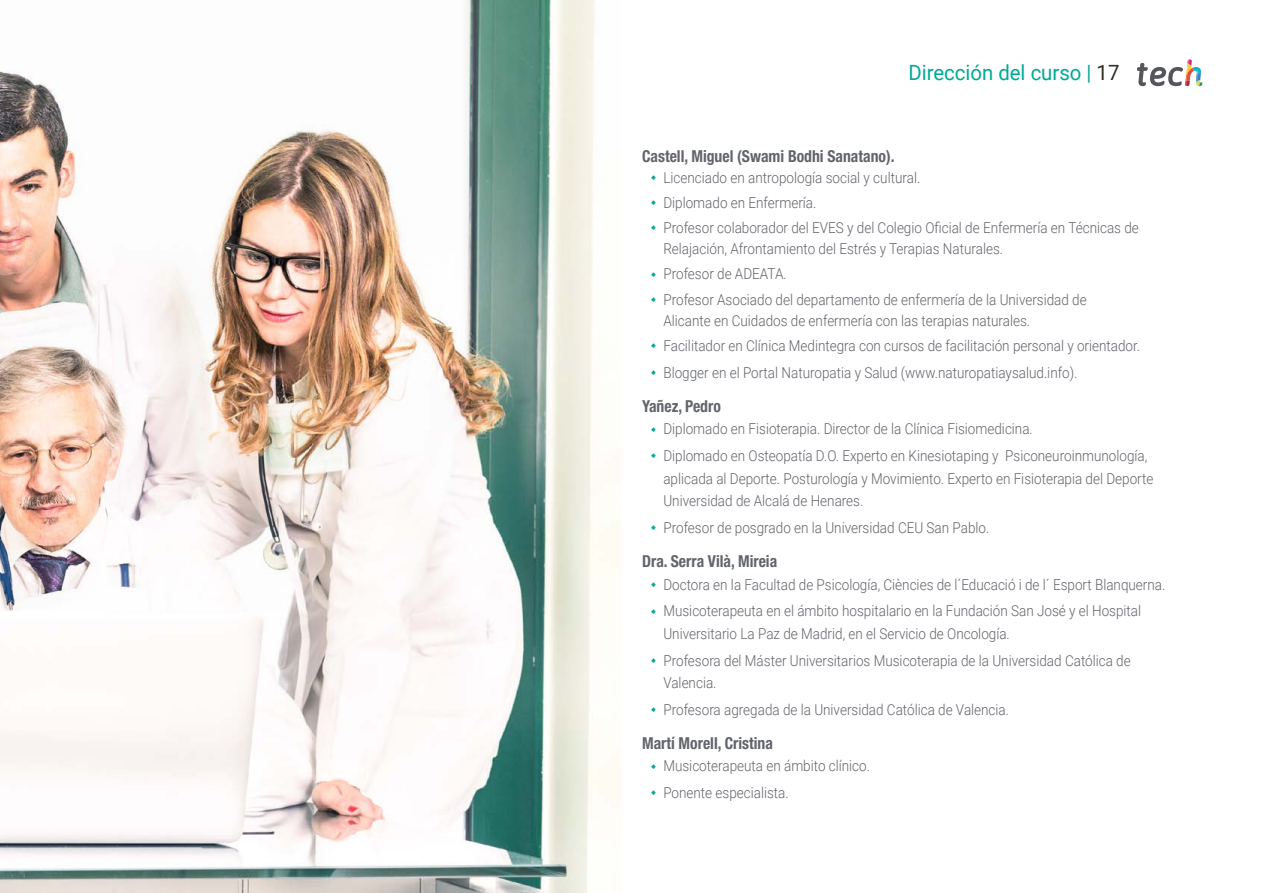
<style>
.page{position:relative;width:1263px;height:893px;background:#fff}
.page>*{position:absolute;margin:0;border:0;box-sizing:border-box;transform-origin:0 0}
.t1{font:21px "Roboto";color:#00a996}
.t2{font:700 condensed 16.5px "Helvetica Neue LT Std";color:#61646a;scale:.95 1}
.t3{font:300 15px/25.2px "Roboto";color:#61646a;scale:.9 1}
.s1{color:#312e20}
</style>
<div class="page">
<img style="left:0;top:0;width:621px;height:893px">
<svg style="left:1137px;top:60px;width:65px;height:27px"></svg>
<h1 class="t1" style="left:908px;top:57px;width:213px">Dirección del curso | <span class="s1">17</span></h1>
<p class="t2" style="left:642px;top:146px;width:267px">Castell, Miguel (Swami Bodhi Sanatano).</p>
<p class="t3" style="left:663px;top:164px;width:530px">Licenciado en antropología social y cultural.<br>Diplomado en Enfermería.<br>Profesor colaborador del EVES y del Colegio Oficial de Enfermería en Técnicas de</p>
<p class="t3" style="left:663px;top:236px;width:472px">Relajación, Afrontamiento del Estrés y Terapias Naturales.<br>Profesor de ADEATA.<br>Profesor Asociado del departamento de enfermería de la Universidad de</p>
<p class="t3" style="left:663px;top:307px;width:531px">Alicante en Cuidados de enfermería con las terapias naturales.<br>Facilitador en Clínica Medintegra con cursos de facilitación personal y orientador.</p>
<p class="t3" style="left:663px;top:359px;width:461px">Blogger en el Portal Naturopatia y Salud (www.naturopatiaysalud.info).</p>
<p class="t2" style="left:642px;top:396px;width:84px">Yañez, Pedro</p>
<p class="t3" style="left:663px;top:415px;width:539px;line-height:26.7px">Diplomado en Fisioterapia. Director de la Clínica Fisiomedicina.<br>Diplomado en Osteopatía D.O. Experto en Kinesiotaping y Psiconeuroinmunología,</p>
<p class="t3" style="left:663px;top:466px;width:546px;line-height:22.5px">aplicada al Deporte. Posturología y Movimiento. Experto en Fisioterapia del Deporte<br>Universidad de Alcalá de Henares.</p>
<p class="t3" style="left:663px;top:514px;width:364px">Profesor de posgrado en la Universidad CEU San Pablo.</p>
<p class="t2" style="left:642px;top:551px;width:144px">Dra. Serra Vilà, Mireia</p>
<p class="t3" style="left:663px;top:570px;width:559px;line-height:26.7px">Doctora en la Facultad de Psicología, Ciències de l´Educació i de l´ Esport Blanquerna.<br>Musicoterapeuta en el ámbito hospitalario en la Fundación San José y el Hospital</p>
<p class="t3" style="left:663px;top:619px;width:521px;line-height:26.7px">Universitario La Paz de Madrid, en el Servicio de Oncología.<br>Profesora del Máster Universitarios Musicoterapia de la Universidad Católica de</p>
<p class="t3" style="left:663px;top:669px;width:386px;line-height:26.7px">Valencia.<br>Profesora agregada de la Universidad Católica de Valencia.</p>
<p class="t2" style="left:642px;top:733px;width:139px">Martí Morell, Cristina</p>
<p class="t3" style="left:663px;top:752px;width:231px;line-height:26.7px">Musicoterapeuta en ámbito clínico.<br>Ponente especialista.</p>
</div>
